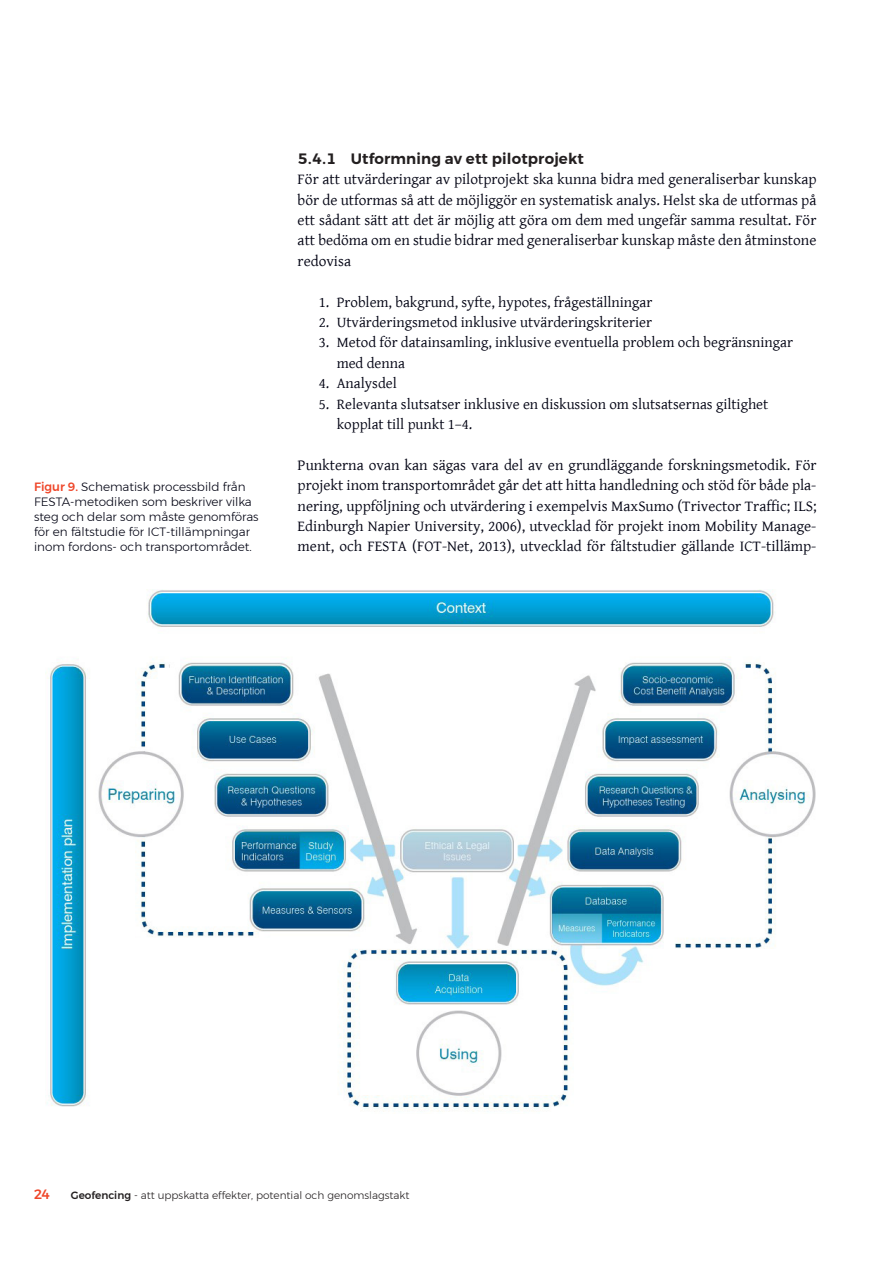
<style>
.page{position:relative;width:893px;height:1263px;background:#fff}
.page>*{position:absolute;margin:0;border:0;box-sizing:border-box;transform-origin:0 0}
.t1{font:15.3px/20.4px "Gentium Basic";color:#000212;text-align:justify}
.t2{font:15px/20.4px "Gentium Basic";color:#000212}
.t3{font:600 15px "Montserrat";letter-spacing:.01em;color:#231f20}
.t4{font:500 13.5px "Montserrat";color:#ef472a}
.t5{font:300 12px/15px "Montserrat";color:#000212}
.t6{font:300 10.5px "Montserrat";color:#231f20}
.s1{font-weight:500;color:#ef472a}
.s2{font-weight:500}
</style>
<div class="page">
<img style="left:47px;top:589px;width:769px;height:523px">
<p class="t5" style="left:34px;top:479px;width:226px"><span class="s1">Figur 9.</span> Schematisk processbild från FESTA-metodiken som beskriver vilka steg och delar som måste genomföras för en fältstudie för ICT-tillämpningar inom fordons- och transportområdet.</p>
<p class="t3" style="left:298px;top:146px;width:288px">5.4.1 Utformning av ett pilotprojekt</p>
<p class="t1" style="left:298px;top:169px;width:520px">För att utvärderingar av pilotprojekt ska kunna bidra med generaliserbar kunskap bör de utformas så att de möjliggör en systematisk analys. Helst ska de utformas på ett sådant sätt att det är möjlig att göra om dem med ungefär samma resultat. För att bedöma om en studie bidrar med generaliserbar kunskap måste den åtminstone redovisa</p>
<p class="t2" style="left:319px;top:291px;width:335px">1. Problem, bakgrund, syfte, hypotes, frågeställningar</p>
<p class="t2" style="left:319px;top:311px;width:335px">2. Utvärderingsmetod inklusive utvärderingskriterier</p>
<p class="t2" style="left:337px;top:332px;width:458px;text-indent:-18px">3. Metod för datainsamling, inklusive eventuella problem och begränsningar med denna</p>
<p class="t2" style="left:319px;top:373px;width:80px">4. Analysdel</p>
<p class="t2" style="left:337px;top:393px;width:433px;text-indent:-18px">5. Relevanta slutsatser inklusive en diskussion om slutsatsernas giltighet kopplat till punkt 1–4.</p>
<p class="t1" style="left:298px;top:454px;width:520px">Punkterna ovan kan sägas vara del av en grundläggande forskningsmetodik. För projekt inom transportområdet går det att hitta handledning och stöd för både pla&shy;nering, uppföljning och utvärdering i exempelvis MaxSumo (Trivector Traffic; ILS; Edinburgh Napier University, 2006), utvecklad för projekt inom Mobility Manage&shy;ment, och FESTA (FOT-Net, 2013), utvecklad för fältstudier gällande ICT-tillämp-</p>
<p class="t4" style="left:34px;top:1184px;width:18px">24</p>
<p class="t6" style="left:71px;top:1187px;width:340px"><span class="s2">Geofencing</span> - att uppskatta effekter, potential och genomslagstakt</p>
</div>
